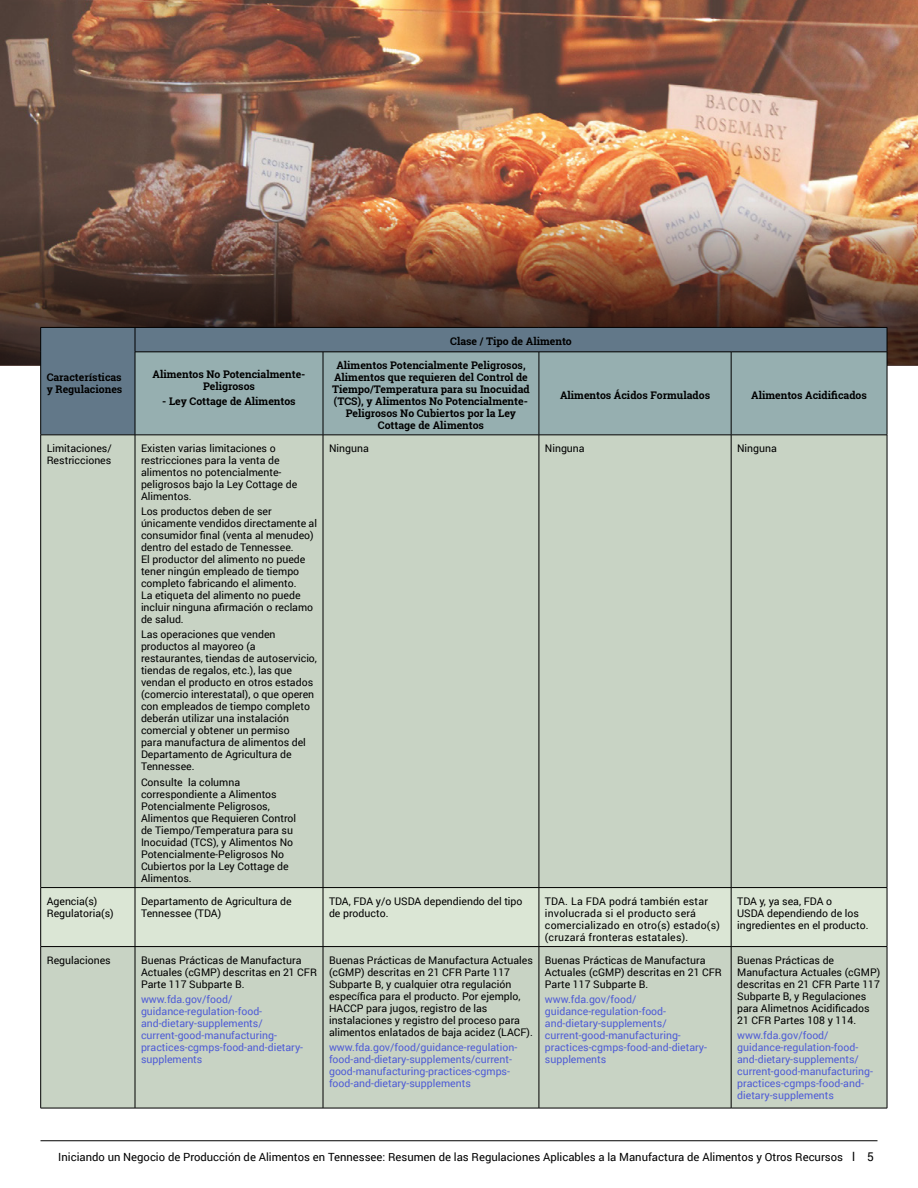
<style>
.page{position:relative;width:918px;height:1188px;background:#fff}
.page>*{position:absolute;margin:0;border:0;box-sizing:border-box;transform-origin:0 0}
.t1{font:11.25px "Roboto";color:#000}
.t2{font:10.5px/12px "Roboto";color:#000}
.t3{font:10.5px/12px "Roboto";color:#4f5cd6}
.t4{font:700 10.5px/12px "Roboto Slab";color:#000;text-align:center}
.t5{font:10.5px/12px "Roboto";letter-spacing:.02em;color:#000}
.s1{font-size:12px}
</style>
<div class="page">
<hr style="left:40px;top:1140px;width:838px;height:1px;background:#000">
<img style="left:0;top:0;width:918px;height:185px">
<img style="left:0;top:185px;width:918px;height:181px">
<div style="left:41px;top:328px;width:846px;height:107px;background:#627889"></div>
<div style="left:136px;top:353px;width:751px;height:82px;background:#96afb0"></div>
<div style="left:41px;top:436px;width:846px;height:672px;background:#c8d3c4"></div>
<div style="left:41px;top:888px;width:846px;height:58px;background:#dbe6d5"></div>
<hr style="left:40px;top:327px;width:95px;height:1px;background:#000">
<svg style="left:40px;top:328px;width:1px;height:24px"></svg>
<svg style="left:887px;top:328px;width:1px;height:24px"></svg>
<hr style="left:40px;top:352px;width:1px;height:83px;background:#000">
<hr style="left:135px;top:352px;width:188px;height:1px;background:#000">
<hr style="left:323px;top:352px;width:216px;height:1px;background:#000">
<hr style="left:539px;top:352px;width:192px;height:1px;background:#000">
<hr style="left:731px;top:352px;width:156px;height:1px;background:#000">
<hr style="left:887px;top:352px;width:1px;height:83px;background:#000">
<hr style="left:40px;top:435px;width:95px;height:1px;background:#000">
<hr style="left:135px;top:435px;width:188px;height:1px;background:#000">
<hr style="left:323px;top:435px;width:216px;height:1px;background:#000">
<hr style="left:539px;top:435px;width:192px;height:1px;background:#000">
<hr style="left:731px;top:435px;width:156px;height:1px;background:#000">
<hr style="left:135px;top:327px;width:188px;height:1px;background:#000">
<svg style="left:135px;top:328px;width:1px;height:24px"></svg>
<hr style="left:323px;top:327px;width:216px;height:1px;background:#000">
<hr style="left:539px;top:327px;width:192px;height:1px;background:#000">
<hr style="left:731px;top:327px;width:156px;height:1px;background:#000">
<hr style="left:135px;top:352px;width:1px;height:83px;background:#000">
<hr style="left:323px;top:352px;width:1px;height:83px;background:#000">
<hr style="left:135px;top:435px;width:1px;height:452px;background:#000">
<hr style="left:323px;top:435px;width:1px;height:452px;background:#000">
<hr style="left:135px;top:888px;width:1px;height:58px;background:#000">
<hr style="left:323px;top:888px;width:1px;height:58px;background:#000">
<hr style="left:135px;top:947px;width:1px;height:161px;background:#000">
<hr style="left:323px;top:947px;width:1px;height:161px;background:#000">
<hr style="left:539px;top:352px;width:1px;height:83px;background:#000">
<hr style="left:731px;top:352px;width:1px;height:83px;background:#000">
<hr style="left:539px;top:435px;width:1px;height:452px;background:#000">
<hr style="left:731px;top:435px;width:1px;height:452px;background:#000">
<hr style="left:539px;top:888px;width:1px;height:58px;background:#000">
<hr style="left:731px;top:888px;width:1px;height:58px;background:#000">
<hr style="left:539px;top:947px;width:1px;height:161px;background:#000">
<hr style="left:731px;top:947px;width:1px;height:161px;background:#000">
<hr style="left:40px;top:888px;width:1px;height:58px;background:#000">
<hr style="left:887px;top:888px;width:1px;height:58px;background:#000">
<hr style="left:40px;top:946px;width:95px;height:1px;background:#000">
<hr style="left:40px;top:947px;width:1px;height:161px;background:#000">
<hr style="left:135px;top:946px;width:188px;height:1px;background:#000">
<hr style="left:323px;top:946px;width:216px;height:1px;background:#000">
<hr style="left:539px;top:946px;width:192px;height:1px;background:#000">
<hr style="left:731px;top:946px;width:156px;height:1px;background:#000">
<hr style="left:887px;top:947px;width:1px;height:161px;background:#000">
<hr style="left:40px;top:1108px;width:95px;height:1px;background:#000">
<hr style="left:135px;top:1108px;width:188px;height:1px;background:#000">
<hr style="left:323px;top:1108px;width:216px;height:1px;background:#000">
<hr style="left:539px;top:1108px;width:192px;height:1px;background:#000">
<hr style="left:731px;top:1108px;width:156px;height:1px;background:#000">
<hr style="left:40px;top:435px;width:1px;height:452px;background:#000">
<hr style="left:887px;top:435px;width:1px;height:452px;background:#000">
<hr style="left:40px;top:887px;width:95px;height:1px;background:#000">
<hr style="left:135px;top:887px;width:188px;height:1px;background:#000">
<hr style="left:323px;top:887px;width:216px;height:1px;background:#000">
<hr style="left:539px;top:887px;width:192px;height:1px;background:#000">
<hr style="left:731px;top:887px;width:156px;height:1px;background:#000">
<p class="t4" style="left:47px;top:371px;width:77px;text-align:left">Características y Regulaciones</p>
<p class="t4" style="left:153px;top:368px;width:154px">Alimentos No Potencialmente-<br>Peligrosos</p>
<p class="t4" style="left:162px;top:395px;width:135px">- Ley Cottage de Alimentos</p>
<p class="t2" style="left:47px;top:442px;width:67px">Limitaciones/<br>Restricciones</p>
<p class="t2" style="left:141px;top:442px;width:158px">Existen varias limitaciones o restricciones para la venta de alimentos no potencialmente&shy;peligrosos bajo la Ley Cottage de<br>Alimentos.</p>
<p class="t2" style="left:141px;top:505px;width:178px">Los productos deben de ser únicamente vendidos directamente al consumidor final (venta al menudeo) dentro del estado de Tennessee.<br>El productor del alimento no puede tener ningún empleado de tiempo completo fabricando el alimento.<br>La etiqueta del alimento no puede incluir ninguna afirmación o reclamo de salud.</p>
<p class="t2" style="left:141px;top:628px;width:178px">Las operaciones que venden productos al mayoreo (a restaurantes, tiendas de autoservicio, tiendas de regalos, etc.), las que vendan el producto en otros estados (comercio interestatal), o que operen con empleados de tiempo completo deberán utilizar una instalación comercial y obtener un permiso<br>para manufactura de alimentos del<br>Departamento de Agricultura de<br>Tennessee.</p>
<p class="t2" style="left:141px;top:775px;width:157px">Consulte la columna correspondiente a Alimentos<br>Potencialmente Peligrosos,<br>Alimentos que Requieren Control de Tiempo/Temperatura para su<br>Inocuidad (TCS), y Alimentos No<br>Potencialmente-Peligrosos No<br>Cubiertos por la Ley Cottage de<br>Alimentos.</p>
<p class="t4" style="left:450px;top:335px;width:123px">Clase / Tipo de Alimento</p>
<p class="t4" style="left:332px;top:359px;width:199px">Alimentos Potencialmente Peligrosos, Alimentos que requieren del Control de Tiempo/Temperatura para su Inocuidad (TCS), y Alimentos No Potencialmente-Peligrosos No Cubiertos por la Ley Cottage de Alimentos</p>
<p class="t4" style="left:560px;top:389px;width:152px">Alimentos Ácidos Formulados</p>
<p class="t4" style="left:751px;top:389px;width:117px">Alimentos Acidificados</p>
<p class="t2" style="left:329px;top:442px;width:41px">Ninguna</p>
<p class="t2" style="left:545px;top:442px;width:41px">Ninguna</p>
<p class="t2" style="left:737px;top:442px;width:41px">Ninguna</p>
<p class="t2" style="left:47px;top:894px;width:68px">Agencia(s)<br>Regulatoria(s)</p>
<p class="t2" style="left:141px;top:894px;width:152px">Departamento de Agricultura de<br>Tennessee (TDA)</p>
<p class="t2" style="left:329px;top:894px;width:195px">TDA, FDA y/o USDA dependiendo del tipo de producto.</p>
<p class="t5" style="left:545px;top:894px;width:176px">TDA. La FDA podrá también estar involucrada si el producto será comercializado en otro(s) estado(s) (cruzará fronteras estatales).</p>
<p class="t2" style="left:737px;top:894px;width:133px">TDA y, ya sea, FDA o<br>USDA dependiendo de los ingredientes en el producto.</p>
<p class="t2" style="left:47px;top:953px;width:66px">Regulaciones</p>
<p class="t2" style="left:141px;top:953px;width:178px">Buenas Prácticas de Manufactura<br>Actuales (cGMP) descritas en 21 CFR<br>Parte 117 Subparte B.</p>
<p class="t3" style="left:141px;top:993px;width:164px">www.fda.gov/food/ guidance-regulation-food&shy;and-dietary-supplements/ current-good-manufacturing&shy;practices-cgmps-food-and-dietary&shy;supplements</p>
<p class="t2" style="left:329px;top:953px;width:205px">Buenas Prácticas de Manufactura Actuales (cGMP) descritas en 21 CFR Parte 117<br>Subparte B, y cualquier otra regulación específica para el producto. Por ejemplo, HACCP para jugos, registro de las instalaciones y registro del proceso para alimentos enlatados de baja acidez (LACF).</p>
<p class="t3" style="left:329px;top:1041px;width:190px">www.fda.gov/food/guidance-regulation&shy;food-and-dietary-supplements/current&shy;good-manufacturing-practices-cgmps&shy;food-and-dietary-supplements</p>
<p class="t2" style="left:545px;top:953px;width:178px">Buenas Prácticas de Manufactura<br>Actuales (cGMP) descritas en 21 CFR<br>Parte 117 Subparte B.</p>
<p class="t3" style="left:545px;top:993px;width:164px">www.fda.gov/food/ guidance-regulation-food&shy;and-dietary-supplements/ current-good-manufacturing&shy;practices-cgmps-food-and-dietary&shy;supplements</p>
<p class="t2" style="left:737px;top:954px;width:145px">Buenas Prácticas de<br>Manufactura Actuales (cGMP) descritas en 21 CFR Parte 117<br>Subparte B, y Regulaciones para Alimetnos Acidificados<br>21 CFR Partes 108 y 114.</p>
<p class="t3" style="left:737px;top:1029px;width:137px">www.fda.gov/food/ guidance-regulation-food&shy;and-dietary-supplements/ current-good-manufacturing&shy;practices-cgmps-food-and&shy;dietary-supplements</p>
<p class="t1" style="left:58px;top:1149px;width:817px">Iniciando un Negocio de Producción de Alimentos en Tennessee: Resumen de las Regulaciones Aplicables a la Manufactura de Alimentos y Otros Recursos <span class="s1">l 5</span></p>
</div>
